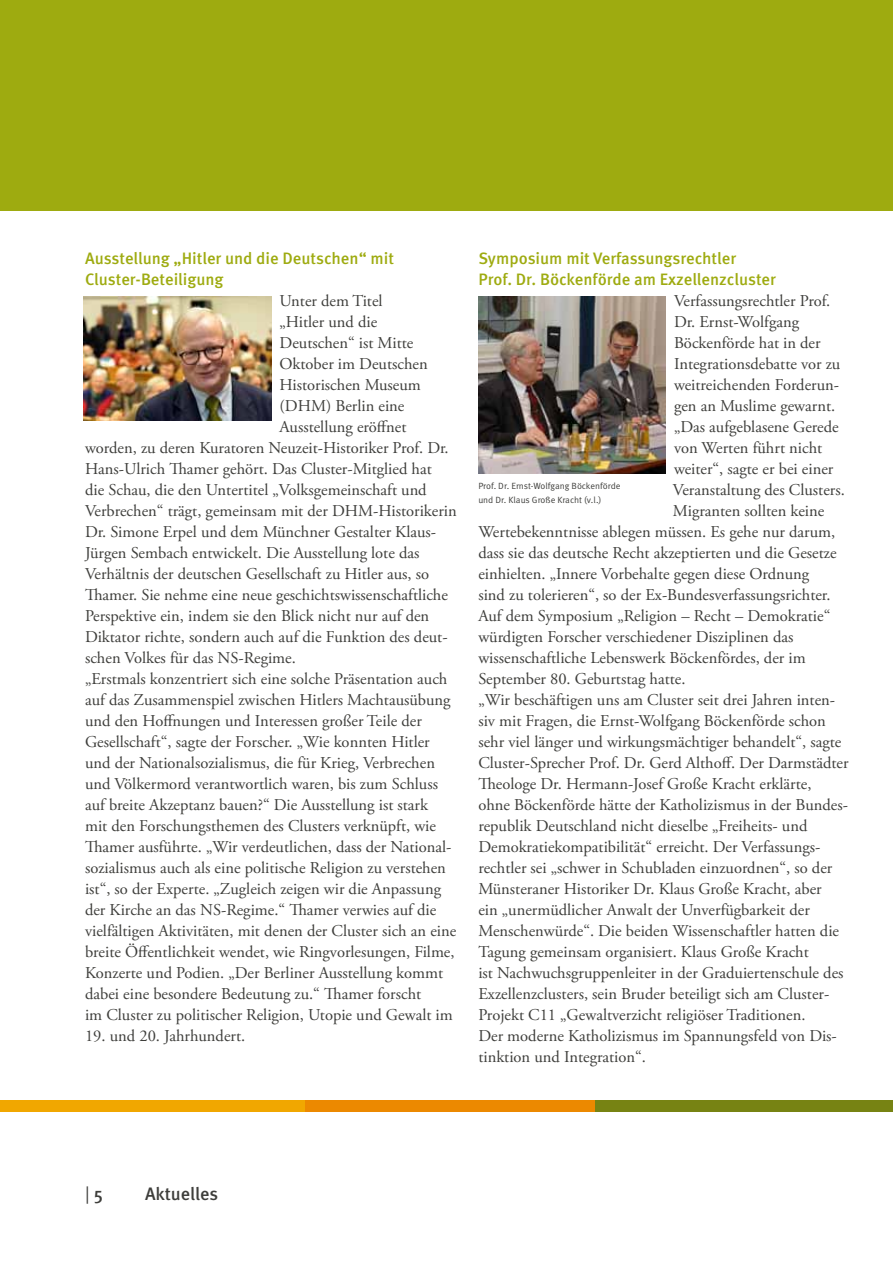
<style>
.page{position:relative;width:893px;height:1263px;background:#fff}
.page>*{position:absolute;margin:0;border:0;box-sizing:border-box;transform-origin:0 0}
.t1{font:500 18px "Meta OT";letter-spacing:-.005em;color:#3e3e3b}
.t2{font:18px "Meta OT";color:#3e3e3b}
.t3{font:16.5px "Adobe Garamond Pro";color:#3e3e3b}
.t4{font:500 16.5px/21px "Meta OT";color:#9eab10}
.t5{font:9px/13.5px "Meta OT";color:#3e3e3b}
.s1{font-weight:500}
</style>
<div class="page">
<div style="left:588px;top:1100px;width:305px;height:11px;background:#778313"></div>
<div style="left:298px;top:1100px;width:297px;height:11px;background:#ec8900"></div>
<div style="left:0;top:1100px;width:304px;height:11px;background:#f1a700"></div>
<div style="left:0;top:0;width:893px;height:210px;background:#9eab10"></div>
<img style="left:478px;top:296px;width:187px;height:178px">
<img style="left:84px;top:296px;width:187px;height:125px">
<p class="t4" style="left:85px;top:248px;width:311px">Ausstellung „Hitler und die Deutschen“ mit<br>Cluster-Beteiligung</p>
<p class="t3" style="left:280px;top:291px;width:105px">Unter dem Titel</p>
<p class="t3" style="left:280px;top:312px;width:99px">„Hitler und die</p>
<p class="t3" style="left:280px;top:333px;width:135px">Deutschen“ ist Mitte</p>
<p class="t3" style="left:280px;top:354px;width:150px">Oktober im Deutschen</p>
<p class="t3" style="left:280px;top:375px;width:143px">Historischen Museum</p>
<p class="t3" style="left:280px;top:396px;width:126px">(DHM) Berlin eine</p>
<p class="t3" style="left:280px;top:417px;width:128px">Ausstellung eröffnet</p>
<p class="t3" style="left:85px;top:438px;width:365px">worden, zu deren Kuratoren Neuzeit-Historiker Prof. Dr.</p>
<p class="t3" style="left:85px;top:459px;width:348px">Hans-Ulrich Thamer gehört. Das Cluster-Mitglied hat</p>
<p class="t3" style="left:85px;top:480px;width:343px">die Schau, die den Untertitel „Volksgemeinschaft und</p>
<p class="t3" style="left:85px;top:501px;width:373px">Verbrechen“ trägt, gemeinsam mit der DHM-Historikerin</p>
<p class="t3" style="left:85px;top:522px;width:352px">Dr. Simone Erpel und dem Münchner Gestalter Klaus-</p>
<p class="t3" style="left:85px;top:543px;width:336px">Jürgen Sembach entwickelt. Die Ausstellung lote das</p>
<p class="t3" style="left:85px;top:564px;width:346px">Verhältnis der deutschen Gesellschaft zu Hitler aus, so</p>
<p class="t3" style="left:85px;top:585px;width:364px">Thamer. Sie nehme eine neue geschichtswissenschaftliche</p>
<p class="t3" style="left:85px;top:606px;width:346px">Perspektive ein, indem sie den Blick nicht nur auf den</p>
<p class="t3" style="left:85px;top:627px;width:364px">Diktator richte, sondern auch auf die Funktion des deut-</p>
<p class="t3" style="left:85px;top:648px;width:212px">schen Volkes für das NS-Regime.</p>
<p class="t3" style="left:85px;top:669px;width:364px">„Erstmals konzentriert sich eine solche Präsentation auch</p>
<p class="t3" style="left:85px;top:690px;width:367px">auf das Zusammenspiel zwischen Hitlers Machtausübung</p>
<p class="t3" style="left:85px;top:711px;width:338px">und den Hoffnungen und Interessen großer Teile der</p>
<p class="t3" style="left:85px;top:732px;width:346px">Gesellschaft“, sagte der Forscher. „Wie konnten Hitler</p>
<p class="t3" style="left:85px;top:753px;width:351px">und der Nationalsozialismus, die für Krieg, Verbrechen</p>
<p class="t3" style="left:85px;top:774px;width:355px">und Völkermord verantwortlich waren, bis zum Schluss</p>
<p class="t3" style="left:85px;top:795px;width:344px">auf breite Akzeptanz bauen?“ Die Ausstellung ist stark</p>
<p class="t3" style="left:85px;top:816px;width:352px">mit den Forschungsthemen des Clusters verknüpft, wie</p>
<p class="t3" style="left:85px;top:837px;width:368px">Thamer ausführte. „Wir verdeutlichen, dass der National-</p>
<p class="t3" style="left:85px;top:858px;width:362px">sozialismus auch als eine politische Religion zu verstehen</p>
<p class="t3" style="left:85px;top:879px;width:357px">ist“, so der Experte. „Zugleich zeigen wir die Anpassung</p>
<p class="t3" style="left:85px;top:900px;width:353px">der Kirche an das NS-Regime.“ Thamer verwies auf die</p>
<p class="t3" style="left:85px;top:921px;width:373px">vielfältigen Aktivitäten, mit denen der Cluster sich an eine</p>
<p class="t3" style="left:85px;top:942px;width:371px">breite Öffentlichkeit wendet, wie Ringvorlesungen, Filme,</p>
<p class="t3" style="left:85px;top:963px;width:360px">Konzerte und Podien. „Der Berliner Ausstellung kommt</p>
<p class="t3" style="left:85px;top:984px;width:338px">dabei eine besondere Bedeutung zu.“ Thamer forscht</p>
<p class="t3" style="left:85px;top:1005px;width:369px">im Cluster zu politischer Religion, Utopie und Gewalt im</p>
<p class="t3" style="left:85px;top:1026px;width:162px">19. und 20. Jahrhundert.</p>
<p class="t4" style="left:478px;top:248px;width:299px">Symposium mit Verfassungsrechtler<br>Prof. Dr. Böckenförde am Exzellenzcluster</p>
<p class="t3" style="left:674px;top:291px;width:158px">Verfassungsrechtler Prof.</p>
<p class="t3" style="left:674px;top:312px;width:127px">Dr. Ernst-Wolfgang</p>
<p class="t3" style="left:674px;top:333px;width:148px">Böckenförde hat in der</p>
<p class="t3" style="left:674px;top:354px;width:168px">Integrationsdebatte vor zu</p>
<p class="t3" style="left:674px;top:375px;width:167px">weitreichenden Forderun-</p>
<p class="t3" style="left:674px;top:396px;width:163px">gen an Muslime gewarnt.</p>
<p class="t3" style="left:674px;top:417px;width:166px">„Das aufgeblasene Gerede</p>
<p class="t3" style="left:674px;top:438px;width:150px">von Werten führt nicht</p>
<p class="t3" style="left:674px;top:459px;width:161px">weiter“, sagte er bei einer</p>
<p class="t3" style="left:673px;top:480px;width:173px">Veranstaltung des Clusters.</p>
<p class="t3" style="left:673px;top:501px;width:153px">Migranten sollten keine</p>
<p class="t3" style="left:478px;top:522px;width:359px">Wertebekenntnisse ablegen müssen. Es gehe nur darum,</p>
<p class="t3" style="left:478px;top:543px;width:360px">dass sie das deutsche Recht akzeptierten und die Gesetze</p>
<p class="t3" style="left:478px;top:564px;width:332px">einhielten. „Innere Vorbehalte gegen diese Ordnung</p>
<p class="t3" style="left:478px;top:585px;width:354px">sind zu tolerieren“, so der Ex-Bundesverfassungsrichter.</p>
<p class="t3" style="left:478px;top:606px;width:353px">Auf dem Symposium „Religion – Recht – Demokratie“</p>
<p class="t3" style="left:478px;top:627px;width:317px">würdigten Forscher verschiedener Disziplinen das</p>
<p class="t3" style="left:478px;top:648px;width:329px">wissenschaftliche Lebenswerk Böckenfördes, der im</p>
<p class="t3" style="left:478px;top:669px;width:209px">September 80. Geburtstag hatte.</p>
<p class="t3" style="left:478px;top:690px;width:358px">„Wir beschäftigen uns am Cluster seit drei Jahren inten-</p>
<p class="t3" style="left:478px;top:711px;width:349px">siv mit Fragen, die Ernst-Wolfgang Böckenförde schon</p>
<p class="t3" style="left:478px;top:732px;width:364px">sehr viel länger und wirkungsmächtiger behandelt“, sagte</p>
<p class="t3" style="left:478px;top:753px;width:372px">Cluster-Sprecher Prof. Dr. Gerd Althoff. Der Darmstädter</p>
<p class="t3" style="left:478px;top:774px;width:335px">Theologe Dr. Hermann-Josef Große Kracht erklärte,</p>
<p class="t3" style="left:478px;top:795px;width:371px">ohne Böckenförde hätte der Katholizismus in der Bundes-</p>
<p class="t3" style="left:478px;top:816px;width:330px">republik Deutschland nicht dieselbe „Freiheits- und</p>
<p class="t3" style="left:478px;top:837px;width:343px">Demokratiekompatibilität“ erreicht. Der Verfassungs-</p>
<p class="t3" style="left:478px;top:858px;width:355px">rechtler sei „schwer in Schubladen einzuordnen“, so der</p>
<p class="t3" style="left:478px;top:879px;width:345px">Münsteraner Historiker Dr. Klaus Große Kracht, aber</p>
<p class="t3" style="left:478px;top:900px;width:333px">ein „unermüdlicher Anwalt der Unverfügbarkeit der</p>
<p class="t3" style="left:478px;top:921px;width:362px">Menschenwürde“. Die beiden Wissenschaftler hatten die</p>
<p class="t3" style="left:478px;top:942px;width:332px">Tagung gemeinsam organisiert. Klaus Große Kracht</p>
<p class="t3" style="left:478px;top:963px;width:367px">ist Nachwuchsgruppenleiter in der Graduiertenschule des</p>
<p class="t3" style="left:478px;top:984px;width:351px">Exzellenzclusters, sein Bruder beteiligt sich am Cluster-</p>
<p class="t3" style="left:478px;top:1005px;width:329px">Projekt C11 „Gewaltverzicht religiöser Traditionen.</p>
<p class="t3" style="left:478px;top:1026px;width:360px">Der moderne Katholizismus im Spannungsfeld von Dis-</p>
<p class="t3" style="left:478px;top:1047px;width:169px">tinktion und Integration“.</p>
<p class="t5" style="left:478px;top:480px;width:144px">Prof. Dr. Ernst-Wolfgang Böckenförde und Dr. Klaus Große Kracht (v.l.)</p>
<p class="t2" style="left:85px;top:1183px;width:20px">| <span class="s1">5</span></p>
<p class="t1" style="left:145px;top:1182px;width:75px">Aktuelles</p>
</div>
